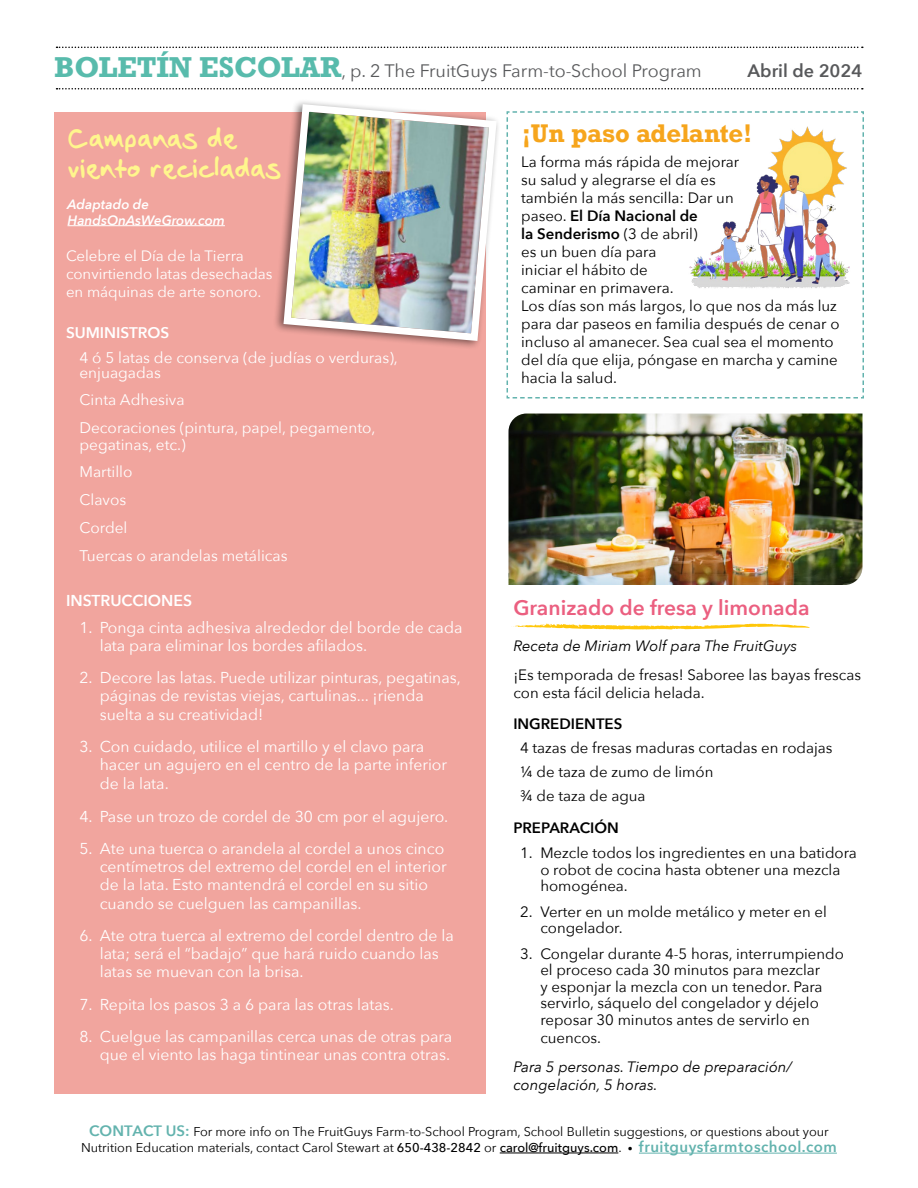
<style>
.page{position:relative;width:918px;height:1188px;background:#fff}
.page>*{position:absolute;margin:0;border:0;box-sizing:border-box;transform-origin:0 0}
.t1{font:27px/30px "Seans Other Hand";color:#fff68d}
.t2{font:700 24px "Rockwell";color:#f6a51c}
.t3{font:600 21px "Avenir Next";color:#eb5f80}
.t4{font:18px "Avenir Next";color:#58595b}
.t5{font:600 18px "Avenir Next";color:#58595b}
.t6{font:15.75px/18px "Avenir Next";color:#fff}
.t7{font:600 15.75px "Avenir Next";color:#fff}
.t8{font:15.3px/27.8px "Avenir Next";color:#fff}
.t9{font:600 15.3px "Avenir Next";color:#fff}
.t10{font:15px/18px "Avenir Next";color:#000}
.t11{font:italic 15px/18px "Avenir Next";color:#000}
.t12{font:15px/18.5px "Avenir Next";color:#fff}
.t13{font:600 15px "Avenir Next";color:#000}
.t14{font:italic 600 13.5px/16.2px "Avenir Next";color:#fff}
.t15{font:12.75px/16.5px "Avenir Next";color:#000;text-align:center}
.s1{font-family:"Rockwell";font-weight:700;font-size:27px;color:#58bbac}
.s2{font-weight:600}
.s3{font-weight:600;font-size:15px;color:#63b3ae}
.s4{font-weight:500}
.s5{font-size:9.75px}
</style>
<div class="page">
<div style="left:54px;top:112px;width:432px;height:982px;background:#f1a59e"></div>
<svg style="left:506px;top:111px;width:358px;height:288px"></svg>
<svg style="left:57px;top:88px;width:806px;height:2px"></svg>
<svg style="left:57px;top:47px;width:806px;height:1px"></svg>
<svg style="left:511px;top:624px;width:299px;height:6px"></svg>
<hr style="left:68px;top:225px;width:157px;height:1px;background:#fff">
<div style="left:273px;top:99px;width:227px;height:251px;background:#000;opacity:.5"></div>
<img style="left:280px;top:100px;width:220px;height:245px">
<img style="left:508px;top:414px;width:354px;height:171px">
<hr style="left:500px;top:1153px;width:118px;height:1px;background:#000">
<hr style="left:639px;top:1153px;width:198px;height:1px;background:#63b3ae">
<img style="left:686px;top:119px;width:167px;height:177px">
<p class="t4" style="left:54px;top:56px;width:649px"><span class="s1">BOLETÍN ESCOLAR</span>, p. 2 The FruitGuys Farm-to-School Program</p>
<p class="t5" style="left:748px;top:56px;width:117px">Abril de 2024</p>
<h1 class="t1" style="left:68px;top:122px;width:216px">Campanas de viento recicladas</h1>
<p class="t14" style="left:68px;top:195px;width:159px">Adaptado de<br>HandsOnAsWeGrow.com</p>
<p class="t12" style="left:66px;top:245px;width:208px">Celebre el Día de la Tierra convirtiendo latas desechadas en máquinas de arte sonoro.</p>
<p class="t9" style="left:66px;top:319px;width:105px">SUMINISTROS</p>
<p class="t8" style="left:79px;top:349px;width:320px;line-height:15px">4 ó 5 latas de conserva (de judías o verduras), enjuagadas</p>
<p class="t8" style="left:79px;top:386px;width:297px">Cinta Adhesiva<br>Decoraciones (pintura, papel, pegamento,</p>
<p class="t8" style="left:79px;top:430px;width:210px">pegatinas, etc.)<br>Martillo<br>Clavos<br>Cordel<br>Tuercas o arandelas metálicas</p>
<p class="t7" style="left:66px;top:587px;width:128px">INSTRUCCIONES</p>
<p class="t6" style="left:100px;top:617px;width:364px;text-indent:-20px">1. Ponga cinta adhesiva alrededor del borde de cada lata para eliminar los bordes afilados.</p>
<p class="t6" style="left:100px;top:668px;width:363px;line-height:18.5px;text-indent:-20px">2. Decore las latas. Puede utilizar pinturas, pegatinas, páginas de revistas viejas, cartulinas... ¡rienda suelta a su creatividad!</p>
<p class="t6" style="left:100px;top:737px;width:349px;line-height:18.5px;text-indent:-20px">3. Con cuidado, utilice el martillo y el clavo para hacer un agujero en el centro de la parte inferior de la lata.</p>
<p class="t6" style="left:79px;top:806px;width:370px">4. Pase un trozo de cordel de 30 cm por el agujero.</p>
<p class="t6" style="left:100px;top:839px;width:348px;text-indent:-20px">5. Ate una tuerca o arandela al cordel a unos cinco centímetros del extremo del cordel en el interior de la lata. Esto mantendrá el cordel en su sitio cuando se cuelguen las campanillas.</p>
<p class="t6" style="left:100px;top:926px;width:356px;text-indent:-20px">6. Ate otra tuerca al extremo del cordel dentro de la lata; será el “badajo” que hará ruido cuando las latas se muevan con la brisa.</p>
<p class="t6" style="left:79px;top:995px;width:316px">7. Repita los pasos 3 a 6 para las otras latas.</p>
<p class="t6" style="left:79px;top:1027px;width:374px;text-align:right">8. Cuelgue las campanillas cerca unas de otras para que el viento las haga tintinear unas contra otras.</p>
<h2 class="t2" style="left:522px;top:118px;width:232px">¡Un paso adelante!</h2>
<p class="t10" style="left:521px;top:152px;width:320px">La forma más rápida de mejorar<br>su salud y alegrarse el día es<br>también la más sencilla: Dar un<br>paseo. <span class="s2">El Día Nacional de<br>la Senderismo</span> (3 de abril)<br>es un buen día para<br>iniciar el hábito de<br>caminar en primavera.<br>Los días son más largos, lo que nos da más luz para dar paseos en familia después de cenar o incluso al amanecer. Sea cual sea el momento del día que elija, póngase en marcha y camine hacia la salud.</p>
<h3 class="t3" style="left:513px;top:590px;width:298px">Granizado de fresa y limonada</h3>
<p class="t11" style="left:513px;top:636px;width:285px">Receta de Miriam Wolf para The FruitGuys</p>
<p class="t10" style="left:513px;top:665px;width:349px">¡Es temporada de fresas! Saboree las bayas frescas con esta fácil delicia helada.</p>
<p class="t13" style="left:513px;top:711px;width:110px">INGREDIENTES</p>
<p class="t10" style="left:520px;top:735px;width:314px;line-height:24px">4 tazas de fresas maduras cortadas en rodajas<br>1/4 de taza de zumo de limón<br>3/4 de taza de agua</p>
<p class="t13" style="left:513px;top:814px;width:107px">PREPARACIÓN</p>
<p class="t10" style="left:540px;top:844px;width:318px;line-height:16.5px;text-indent:-20px">1. Mezcle todos los ingredientes en una batidora o robot de cocina hasta obtener una mezcla homogénea.</p>
<p class="t10" style="left:540px;top:902px;width:288px;line-height:16.5px;text-indent:-20px">2. Verter en un molde metálico y meter en el congelador.</p>
<p class="t10" style="left:540px;top:944px;width:305px;line-height:16.5px;text-indent:-20px">3. Congelar durante 4-5 horas, interrumpiendo el proceso cada 30 minutos para mezclar<br>y esponjar la mezcla con un tenedor. Para servirlo, sáquelo del congelador y déjelo reposar 30 minutos antes de servirlo en</p>
<p class="t10" style="left:540px;top:1028px;width:62px">cuencos.</p>
<p class="t11" style="left:513px;top:1057px;width:280px">Para 5 personas. Tiempo de preparación/ congelación, 5 horas.</p>
<p class="t15" style="left:81px;top:1122px;width:757px"><span class="s3">CONTACT US:</span> For more info on The FruitGuys Farm-to-School Program, School Bulletin suggestions, or questions about your<br>Nutrition Education materials, contact Carol Stewart at <span class="s4">650-438-2842</span> or <span class="s4">carol@fruitguys.com</span>. <span class="s5">•</span> <span class="s3">fruitguysfarmtoschool.com</span></p>
</div>
